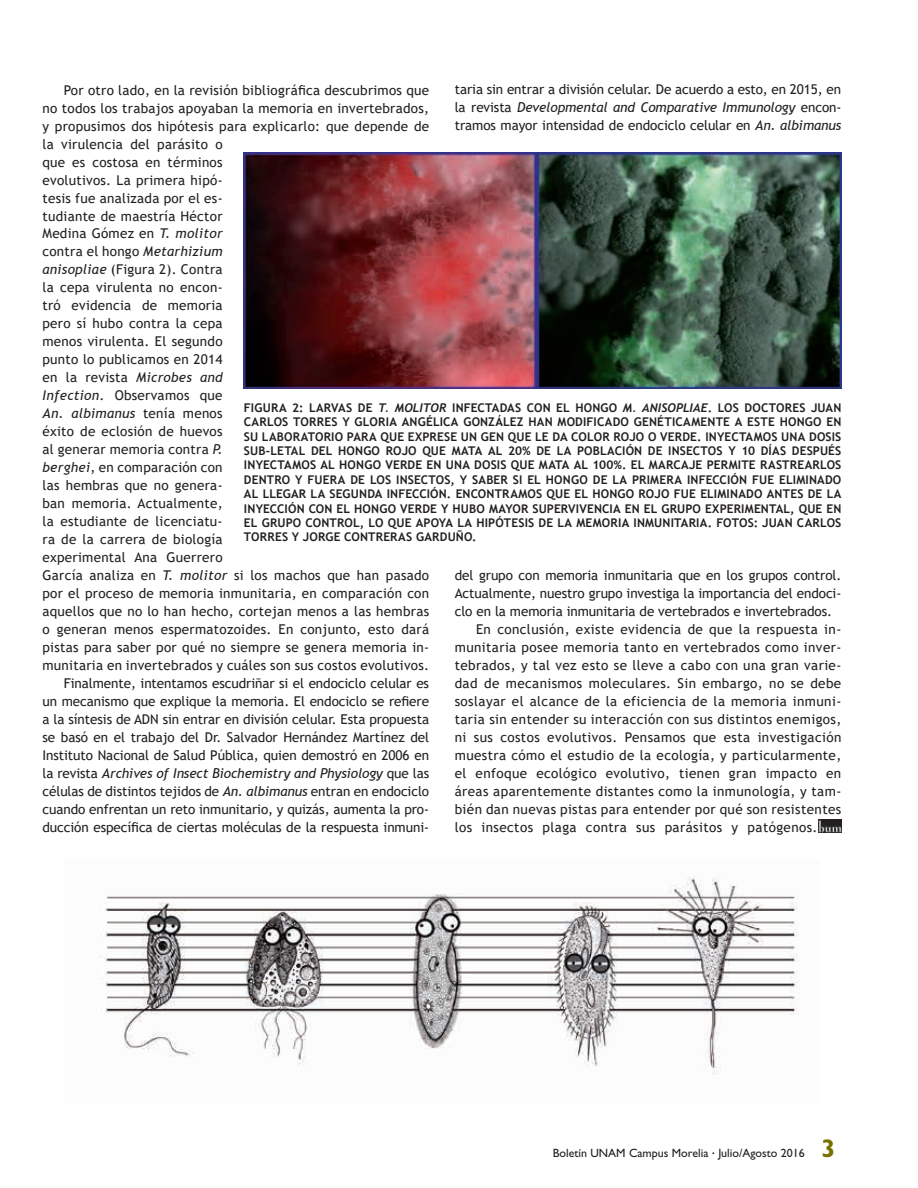
<style>
.page{position:relative;width:918px;height:1188px;background:#fff}
.page>*{position:absolute;margin:0;border:0;box-sizing:border-box;transform-origin:0 0}
.t1{font:13.5px/18px "Trebuchet MS";letter-spacing:.02em;color:#231f20;text-align:justify}
.t2{font:13.5px "Trebuchet MS";letter-spacing:-.005em;color:#231f20}
.t3{font:italic 13.5px "Trebuchet MS";letter-spacing:-.005em;color:#231f20}
.t4{font:italic 13.5px "Trebuchet MS";letter-spacing:.02em;color:#231f20}
.t5{font:700 12px/14.4px "Trebuchet MS";letter-spacing:.015em;color:#231f20;text-align:justify}
.t6{font:12px "Gill Sans Std";color:#231f20}
.s1{font-style:italic}
.s2{font-style:normal}
.s3{font-family:"Trebuchet";font-style:italic}
.s4{font-weight:700;font-size:25.5px;color:#787000}
</style>
<div class="page">
<img style="left:818px;top:820px;width:23px;height:13px">
<img style="left:244px;top:153px;width:597px;height:236px">
<img style="left:101px;top:876px;width:698px;height:199px">
<p class="t1" style="left:455px;top:80px;width:388px">taria sin entrar a división celular. De acuerdo a esto, en 2015, en la revista <span class="s1">Developmental and Comparative Immunology</span> encon&shy;tramos mayor intensidad de endociclo celular en <span class="s1">An. albimanus</span></p>
<p class="t1" style="left:64px;top:81px;width:367px">Por otro lado, en la revisión bibliográfica descubrimos que</p>
<p class="t1" style="left:43px;top:99px;width:388px">no todos los trabajos apoyaban la memoria en invertebrados,</p>
<p class="t1" style="left:43px;top:117px;width:388px">y propusimos dos hipótesis para explicarlo: que depende de</p>
<p class="t1" style="left:43px;top:135px;width:182px">la virulencia del parásito o</p>
<p class="t1" style="left:43px;top:153px;width:182px">que es costosa en términos</p>
<p class="t1" style="left:43px;top:171px;width:182px">evolutivos. La primera hipó-</p>
<p class="t1" style="left:43px;top:189px;width:182px">tesis fue analizada por el es-</p>
<p class="t1" style="left:43px;top:207px;width:182px">tudiante de maestría Héctor</p>
<p class="t1" style="left:43px;top:225px;width:182px">Medina Gómez en <span class="s1">T. molitor</span></p>
<p class="t1" style="left:43px;top:243px;width:182px">contra el hongo <span class="s1">Metarhizium</span></p>
<p class="t1" style="left:43px;top:261px;width:182px"><span class="s1">anisopliae</span> (Figura 2). Contra</p>
<p class="t1" style="left:43px;top:279px;width:182px">la cepa virulenta no encon-</p>
<p class="t1" style="left:43px;top:297px;width:182px">tró evidencia de memoria</p>
<p class="t1" style="left:43px;top:315px;width:182px">pero sí hubo contra la cepa</p>
<p class="t1" style="left:43px;top:333px;width:182px">menos virulenta. El segundo</p>
<p class="t1" style="left:43px;top:351px;width:182px">punto lo publicamos en 2014</p>
<p class="t1" style="left:43px;top:369px;width:182px">en la revista <span class="s1">Microbes and</span></p>
<p class="t1" style="left:43px;top:387px;width:182px"><span class="s1">Infection</span>. Observamos que</p>
<p class="t4" style="left:43px;top:405px;width:182px">An. albimanus <span class="s2">tenía menos</span></p>
<p class="t1" style="left:43px;top:423px;width:182px">éxito de eclosión de huevos</p>
<p class="t1" style="left:43px;top:441px;width:182px">al generar memoria contra <span class="s1">P.</span></p>
<p class="t1" style="left:43px;top:459px;width:182px"><span class="s1">berghei</span>, en comparación con</p>
<p class="t1" style="left:43px;top:477px;width:182px">las hembras que no genera-</p>
<p class="t1" style="left:43px;top:495px;width:182px">ban memoria. Actualmente,</p>
<p class="t1" style="left:43px;top:513px;width:182px">la estudiante de licenciatu-</p>
<p class="t1" style="left:43px;top:531px;width:182px">ra de la carrera de biología</p>
<p class="t1" style="left:43px;top:549px;width:182px">experimental Ana Guerrero</p>
<p class="t1" style="left:43px;top:567px;width:388px">García analiza en <span class="s1">T. molitor</span> si los machos que han pasado</p>
<p class="t1" style="left:43px;top:585px;width:388px">por el proceso de memoria inmunitaria, en comparación con</p>
<p class="t1" style="left:43px;top:603px;width:388px">aquellos que no lo han hecho, cortejan menos a las hembras</p>
<p class="t1" style="left:43px;top:621px;width:388px">o generan menos espermatozoides. En conjunto, esto dará</p>
<p class="t1" style="left:43px;top:639px;width:388px">pistas para saber por qué no siempre se genera memoria in-</p>
<p class="t1" style="left:43px;top:657px;width:388px">munitaria en invertebrados y cuáles son sus costos evolutivos.</p>
<p class="t2" style="left:64px;top:675px;width:367px">Finalmente, intentamos escudriñar si el endociclo celular es</p>
<p class="t2" style="left:43px;top:693px;width:388px">un mecanismo que explique la memoria. El endociclo se refiere</p>
<p class="t2" style="left:43px;top:711px;width:388px">a la síntesis de ADN sin entrar en división celular. Esta propuesta</p>
<p class="t2" style="left:43px;top:729px;width:388px">se basó en el trabajo del Dr. Salvador Hernández Martínez del</p>
<p class="t2" style="left:43px;top:747px;width:388px">Instituto Nacional de Salud Pública, quien demostró en 2006 en</p>
<p class="t3" style="left:43px;top:765px;width:388px"><span class="s2">la revista</span> Archives of Insect Biochemistry and Physiology <span class="s2">que las</span></p>
<p class="t2" style="left:43px;top:783px;width:388px">células de distintos tejidos de <span class="s1">An. albimanus</span> entran en endociclo</p>
<p class="t2" style="left:43px;top:801px;width:388px">cuando enfrentan un reto inmunitario, y quizás, aumenta la pro-</p>
<p class="t2" style="left:43px;top:819px;width:388px">ducción específica de ciertas moléculas de la respuesta inmuni-</p>
<p class="t5" style="left:244px;top:400px;width:599px">FIGURA 2: LARVAS DE <span class="s3">T. MOLITOR</span> INFECTADAS CON EL HONGO <span class="s3">M. ANISOPLIAE</span>. LOS DOCTORES JUAN CARLOS TORRES Y GLORIA ANGÉLICA GONZÁLEZ HAN MODIFICADO GENÉTICAMENTE A ESTE HONGO EN SU LABORATORIO PARA QUE EXPRESE UN GEN QUE LE DA COLOR ROJO O VERDE. INYECTAMOS UNA DOSIS SUB-LETAL DEL HONGO ROJO QUE MATA AL 20% DE LA POBLACIÓN DE INSECTOS Y 10 DÍAS DESPUÉS INYECTAMOS AL HONGO VERDE EN UNA DOSIS QUE MATA AL 100%. EL MARCAJE PERMITE RASTREARLOS DENTRO Y FUERA DE LOS INSECTOS, Y SABER SI EL HONGO DE LA PRIMERA INFECCIÓN FUE ELIMINADO AL LLEGAR LA SEGUNDA INFECCIÓN. ENCONTRAMOS QUE EL HONGO ROJO FUE ELIMINADO ANTES DE LA INYECCIÓN CON EL HONGO VERDE Y HUBO MAYOR SUPERVIVENCIA EN EL GRUPO EXPERIMENTAL, QUE EN EL GRUPO CONTROL, LO QUE APOYA LA HIPÓTESIS DE LA MEMORIA INMUNITARIA. FOTOS: JUAN CARLOS TORRES Y JORGE CONTRERAS GARDUÑO.</p>
<p class="t2" style="left:455px;top:567px;width:388px">del grupo con memoria inmunitaria que en los grupos control.</p>
<p class="t2" style="left:455px;top:585px;width:388px">Actualmente, nuestro grupo investiga la importancia del endoci-</p>
<p class="t2" style="left:455px;top:603px;width:379px">clo en la memoria inmunitaria de vertebrados e invertebrados.</p>
<p class="t1" style="left:476px;top:620px;width:367px">En conclusión, existe evidencia de que la respuesta in-</p>
<p class="t1" style="left:455px;top:638px;width:388px">munitaria posee memoria tanto en vertebrados como inver-</p>
<p class="t1" style="left:455px;top:656px;width:388px">tebrados, y tal vez esto se lleve a cabo con una gran varie-</p>
<p class="t1" style="left:455px;top:674px;width:388px">dad de mecanismos moleculares. Sin embargo, no se debe</p>
<p class="t1" style="left:455px;top:692px;width:388px">soslayar el alcance de la eficiencia de la memoria inmuni-</p>
<p class="t1" style="left:455px;top:710px;width:388px">taria sin entender su interacción con sus distintos enemigos,</p>
<p class="t1" style="left:455px;top:728px;width:388px">ni sus costos evolutivos. Pensamos que esta investigación</p>
<p class="t1" style="left:455px;top:746px;width:388px">muestra cómo el estudio de la ecología, y particularmente,</p>
<p class="t1" style="left:455px;top:764px;width:388px">el enfoque ecológico evolutivo, tienen gran impacto en</p>
<p class="t1" style="left:455px;top:782px;width:388px">áreas aparentemente distantes como la inmunología, y tam-</p>
<p class="t1" style="left:455px;top:800px;width:388px">bién dan nuevas pistas para entender por qué son resistentes</p>
<p class="t1" style="left:455px;top:818px;width:364px">los insectos plaga contra sus parásitos y patógenos.</p>
<p class="t6" style="left:553px;top:1146px;width:284px">Boletín UNAM Campus Morelia <sup>.</sup> Julio/Agosto 2016 <span class="s4">3</span></p>
</div>
